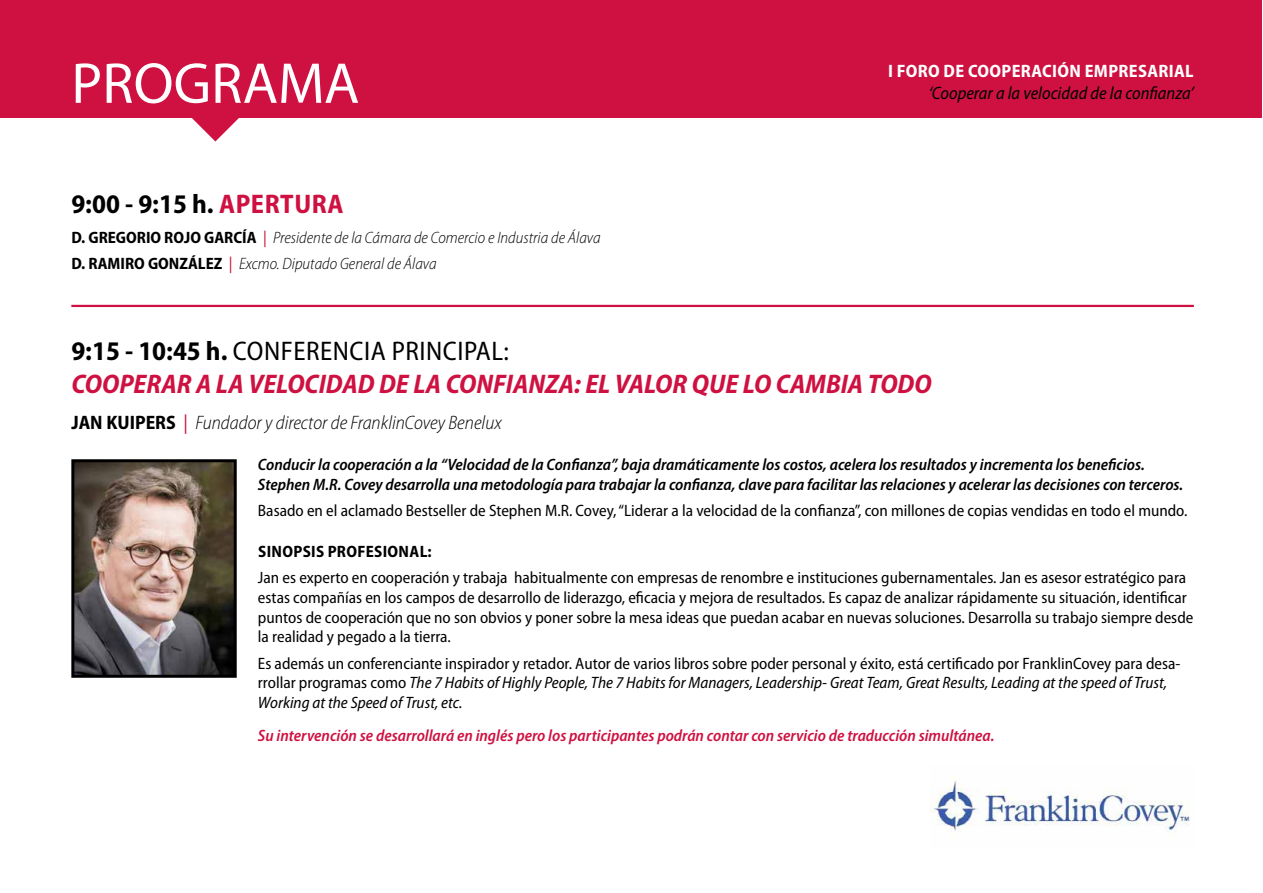
<style>
.page{position:relative;width:1263px;height:893px;background:#fff}
.page>*{position:absolute;margin:0;border:0;box-sizing:border-box;transform-origin:0 0}
.t1{font:58.05px "Myriad Pro";color:#fff}
.t2{font:italic 700 semi-condensed 27px/32.4px "Myriad Pro";color:#ce1141}
.t3{font:700 semi-condensed 27px "Myriad Pro";letter-spacing:.02em;color:#000}
.t4{font:italic 300 semi-condensed 19.5px "Myriad Pro";color:#000}
.t5{font:italic semi-condensed 18px "Myriad Pro";color:#000}
.t6{font:700 semi-condensed 18px "Myriad Pro";letter-spacing:.02em;color:#fff}
.t7{font:semi-condensed 16.5px/19.8px "Myriad Pro";color:#000}
.t8{font:italic 600 semi-condensed 16.5px/19.8px "Myriad Pro";color:#000}
.t9{font:italic 300 semi-condensed 16.5px/26.2px "Myriad Pro";color:#000}
.t10{font:italic 600 semi-condensed 16.5px "Myriad Pro";color:#ce1141}
.t11{font:700 semi-condensed 16.5px "Myriad Pro";color:#000}
.s1{color:#ce1141}
.s2{font-weight:700;font-style:normal}
.s3{font-weight:400;font-style:normal;color:#ce1141}
.s4{font-style:normal;color:#000}
.s5{font-weight:400;font-style:normal;color:#000}
.s6{font-style:italic}
</style>
<div class="page">
<div style="left:1px;top:0;width:1261px;height:118px;background:#ce1141"></div>
<img style="left:931px;top:776px;width:259px;height:62px">
<hr style="left:71px;top:305px;width:1123px;height:2px;background:#ce1141">
<svg style="left:192px;top:118px;width:47px;height:24px"></svg>
<img style="left:71px;top:459px;width:166px;height:219px">
<h1 class="t1" style="left:71px;top:48px;width:290px">PROGRAMA</h1>
<p class="t6" style="left:888px;top:61px;width:307px">I FORO DE COOPERACIÓN EMPRESARIAL</p>
<p class="t5" style="left:929px;top:83px;width:267px">‘Cooperar a la velocidad de la confianza’</p>
<h2 class="t3" style="left:71px;top:189px;width:273px">9:00 - 9:15 H. <span class="s1">APERTURA</span></h2>
<p class="t9" style="left:71px;top:225px;width:531px"><span class="s2">D. GREGORIO ROJO GARCÍA</span> <span class="s3">|</span> Presidente de la Cámara de Comercio e Industria de Álava<br><span class="s2">D. RAMIRO GONZÁLEZ</span> <span class="s3">|</span> Excmo. Diputado General de Álava</p>
<h2 class="t2" style="left:71px;top:335px;width:862px"><span class="s4">9:15 - 10:45 H.</span> <span class="s5">CONFERENCIA PRINCIPAL:<br></span>COOPERAR A LA VELOCIDAD DE LA CONFIANZA: EL VALOR QUE LO CAMBIA TODO</h2>
<p class="t4" style="left:71px;top:412px;width:432px"><span class="s2">JAN KUIPERS</span> <span class="s3">|</span> Fundador y director de FranklinCovey Benelux</p>
<p class="t8" style="left:258px;top:455px;width:927px">Conducir la cooperación a la “Velocidad de la Confianza”, baja dramáticamente los costos, acelera los resultados y incrementa los beneficios.<br>Stephen M.R. Covey desarrolla una metodología para trabajar la confianza, clave para facilitar las relaciones y acelerar las decisiones con terceros.</p>
<p class="t7" style="left:258px;top:501px;width:931px">Basado en el aclamado Bestseller de Stephen M.R. Covey, “Liderar a la velocidad de la confianza”, con millones de copias vendidas en todo el mundo.</p>
<p class="t11" style="left:258px;top:542px;width:10px">SINOPSIS</p>
<p class="t11" style="left:328px;top:542px;width:11px">PROF</p>
<p class="t11" style="left:366px;top:542px;width:18px">ESION</p>
<p class="t11" style="left:409px;top:542px;width:24px">AL:</p>
<p class="t7" style="left:258px;top:568px;width:937px">Jan es experto en cooperación y trabaja habitualmente con empresas de renombre e instituciones gubernamentales. Jan es asesor estratégico para estas compañías en los campos de desarrollo de liderazgo, eficacia y mejora de resultados. Es capaz de analizar rápidamente su situación, identificar puntos de cooperación que no son obvios y poner sobre la mesa ideas que puedan acabar en nuevas soluciones. Desarrolla su trabajo siempre desde la realidad y pegado a la tierra.</p>
<p class="t7" style="left:258px;top:654px;width:924px">Es además un conferenciante inspirador y retador. Autor de varios libros sobre poder personal y éxito, está certificado por FranklinCovey para desa&shy;rrollar programas como <span class="s6">The 7 Habits of Highly People, The 7 Habits for Managers, Leadership- Great Team, Great Results, Leading at the speed of Trust,<br>Working at the Speed of Trust, etc.</span></p>
<p class="t10" style="left:258px;top:726px;width:738px">Su intervención se desarrollará en inglés pero los participantes podrán contar con servicio de traducción simultánea.</p>
</div>
